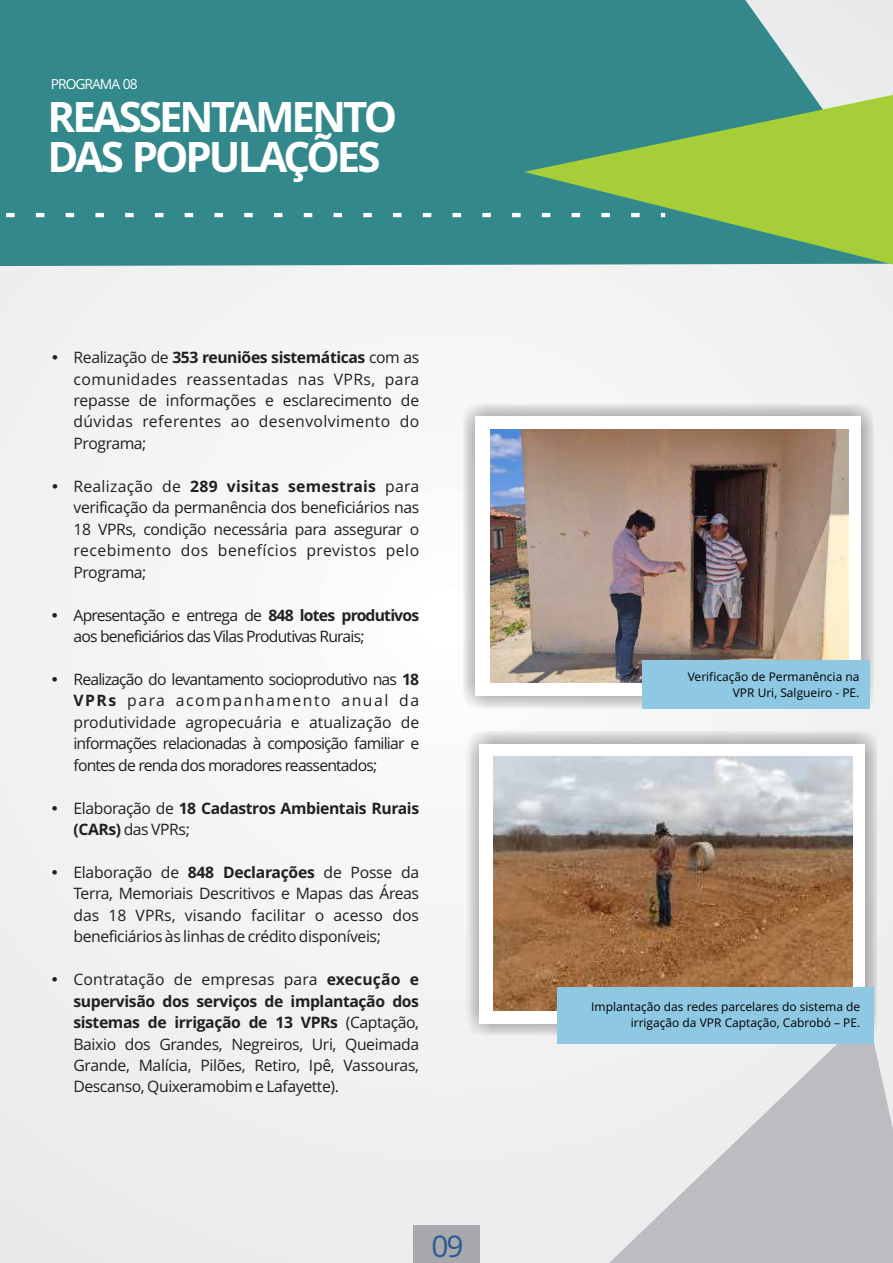
<style>
.page{position:relative;width:893px;height:1263px;background:#fff}
.page>*{position:absolute;margin:0;border:0;box-sizing:border-box;transform-origin:0 0}
.t1{font:700 42px/40px "Open Sans";letter-spacing:-.07em;color:#fff}
.t2{font:29.85px "Open Sans";color:#2c5993}
.t3{font:15.75px/21.5px "Open Sans";letter-spacing:-.025em;color:#231f20;text-align:justify}
.t4{font:15.75px/21.5px "Open Sans";letter-spacing:-.05em;color:#231f20}
.t5{font:700 15.75px/21.5px "Open Sans";letter-spacing:-.025em;color:#231f20}
.t6{font:13.8px "Open Sans";letter-spacing:-.07em;color:#fff}
.t7{font:12px/16.4px "Open Sans";color:#000;text-align:right}
.s1{font-weight:700}
.s2{font-weight:400}
</style>
<div class="page">
<div style="left:0;top:266px;width:893px;height:997px;background:#f3f3f3"></div>
<div style="left:413px;top:1226px;width:67px;height:37px;background:#a7a9ac"></div>
<svg style="left:428px;top:1014px;width:465px;height:249px;fill:#ededee"></svg>
<div style="left:0;top:0;width:893px;height:266px;background:#32888b"></div>
<svg style="left:524px;top:84px;width:369px;height:190px;background:#74af6d"></svg>
<svg style="left:6px;top:213px;width:659px;height:4px"></svg>
<div style="left:463px;top:404px;width:410px;height:305px;background:#231f20;opacity:.49"></div>
<div style="left:476px;top:417px;width:385px;height:279px;background:#fff"></div>
<div style="left:467px;top:731px;width:410px;height:305px;background:#231f20;opacity:.49"></div>
<div style="left:479px;top:744px;width:385px;height:279px;background:#fff"></div>
<img style="left:490px;top:429px;width:359px;height:254px">
<img style="left:494px;top:756px;width:358px;height:254px">
<div style="left:642px;top:660px;width:228px;height:49px;background:#8fc8e2"></div>
<div style="left:557px;top:987px;width:316px;height:56px;background:#8fc8e2"></div>
<svg style="left:53px;top:355px;width:4px;height:5px"></svg>
<svg style="left:53px;top:484px;width:4px;height:4px"></svg>
<svg style="left:53px;top:612px;width:4px;height:5px"></svg>
<svg style="left:53px;top:677px;width:4px;height:4px"></svg>
<svg style="left:53px;top:805px;width:4px;height:5px"></svg>
<svg style="left:53px;top:870px;width:4px;height:4px"></svg>
<svg style="left:53px;top:977px;width:4px;height:5px"></svg>
<p class="t6" style="left:51px;top:79px;width:88px">PROGRAMA 08</p>
<h1 class="t1" style="left:48px;top:101px;width:351px">REASSENTAMENTO<br>DAS POPULAÇÕES</h1>
<p class="t3" style="left:74px;top:348px;width:347px">Realização de <span class="s1">353 reuniões sistemáticas</span> com as comunidades reassentadas nas VPRs, para repasse de informações e esclarecimento de dúvidas referentes ao desenvolvimento do Programa;</p>
<p class="t3" style="left:74px;top:477px;width:347px">Realização de <span class="s1">289 visitas semestrais</span> para verificação da permanência dos beneficiários nas 18 VPRs, condição necessária para assegurar o recebimento dos benefícios previstos pelo Programa;</p>
<p class="t4" style="left:74px;top:606px;width:347px">Apresentação e entrega de <span class="s1">848 lotes produtivos </span>aos beneficiários das Vilas Produtivas Rurais;</p>
<p class="t3" style="left:73px;top:670px;width:347px">Realização do levantamento socioprodutivo nas <span class="s1">18<br>VPRs</span> para acompanhamento anual da produtividade agropecuária e atualização de informações relacionadas à composição familiar e fontes de renda dos moradores reassentados;</p>
<p class="t5" style="left:73px;top:799px;width:347px"><span class="s2">Elaboração de</span> 18 Cadastros Ambientais Rurais (CARs) <span class="s2">das VPRs;</span></p>
<p class="t3" style="left:73px;top:863px;width:347px">Elaboração de <span class="s1">848 Declarações</span> de Posse da Terra, Memoriais Descritivos e Mapas das Áreas das 18 VPRs, visando facilitar o acesso dos beneficiários às linhas de crédito disponíveis;</p>
<p class="t3" style="left:73px;top:970px;width:347px">Contratação de empresas para <span class="s1">execução e supervisão dos serviços de implantação dos sistemas de irrigação de 13 VPRs</span> (Captação, Baixio dos Grandes, Negreiros, Uri, Queimada Grande, Malícia, Pilões, Retiro, Ipê, Vassouras, Descanso, Quixeramobim e Lafayette).</p>
<h2 class="t2" style="left:432px;top:1234px;width:33px">09</h2>
<p class="t7" style="left:688px;top:669px;width:173px">Verificação de Permanência na<br>VPR Uri, Salgueiro - PE.</p>
<p class="t7" style="left:591px;top:999px;width:271px">Implantação das redes parcelares do sistema de irrigação da VPR Captação, Cabrobó – PE.</p>
</div>
